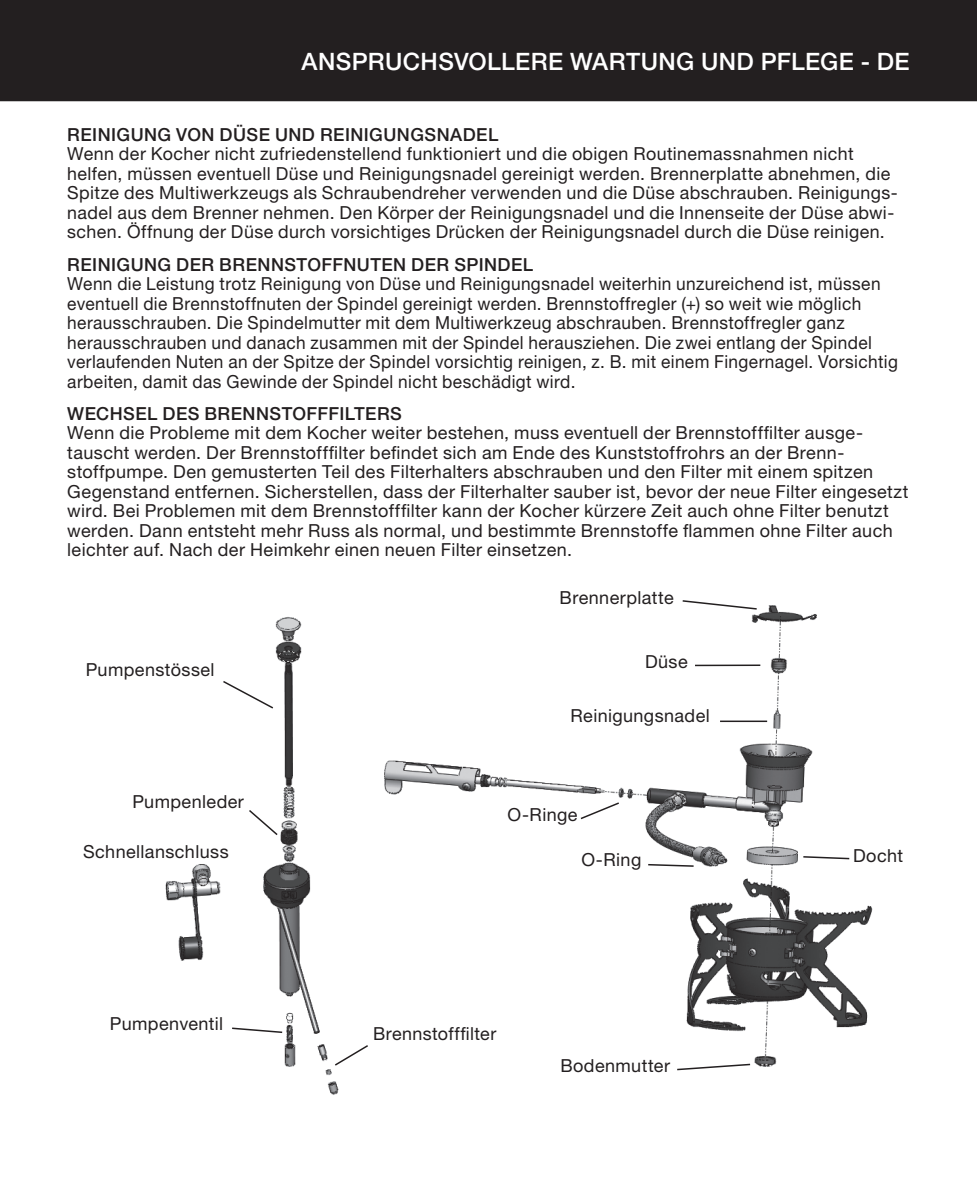
<style>
.page{position:relative;width:977px;height:1189px;background:#fff}
.page>*{position:absolute;margin:0;border:0;box-sizing:border-box;transform-origin:0 0}
.t1{font:500 24px "Helvetica Neue LT";letter-spacing:.015em;color:#fff}
.t2{font:18px/19.5px "Helvetica Neue LT";letter-spacing:.025em;color:#231f20}
.t3{font:18px/19.5px "Helvetica Neue LT";letter-spacing:.025em;color:#231f20;scale:.96 1}
.t4{font:500 18px "Helvetica Neue LT";letter-spacing:.025em;color:#231f20}
</style>
<div class="page">
<img style="left:384px;top:605px;width:489px;height:462px">
<img style="left:165px;top:617px;width:174px;height:478px">
<svg style="left:221px;top:680px;width:54px;height:30px"></svg>
<svg style="left:247px;top:808px;width:32px;height:29px"></svg>
<svg style="left:230px;top:1027px;width:54px;height:7px"></svg>
<svg style="left:333px;top:1044px;width:35px;height:23px"></svg>
<div style="left:0;top:0;width:976px;height:101px;background:#231f20"></div>
<svg style="left:681px;top:600px;width:77px;height:11px"></svg>
<hr style="left:695px;top:665px;width:65px;height:1px;background:#231f20">
<hr style="left:720px;top:721px;width:47px;height:1px;background:#231f20">
<svg style="left:579px;top:801px;width:41px;height:20px"></svg>
<svg style="left:801px;top:855px;width:49px;height:5px"></svg>
<svg style="left:646px;top:863px;width:49px;height:5px"></svg>
<svg style="left:675px;top:1063px;width:76px;height:8px"></svg>
<h1 class="t1" style="left:301px;top:47px;width:609px">ANSPRUCHSVOLLERE WARTUNG UND PFLEGE - DE</h1>
<p class="t4" style="left:67px;top:124px;width:432px">REINIGUNG VON DÜSE UND REINIGUNGSNADEL</p>
<p class="t2" style="left:67px;top:144px;width:832px">Wenn der Kocher nicht zufriedenstellend funktioniert und die obigen Routinemassnahmen nicht helfen, müssen eventuell Düse und Reinigungsnadel gereinigt werden. Brennerplatte abnehmen, die Spitze des Multiwerkzeugs als Schraubendreher verwenden und die Düse abschrauben. Reinigungs&shy;nadel aus dem Brenner nehmen. Den Körper der Reinigungsnadel und die Innenseite der Düse abwi&shy;schen. Öffnung der Düse durch vorsichtiges Drücken der Reinigungsnadel durch die Düse reinigen.</p>
<p class="t4" style="left:67px;top:253px;width:467px">REINIGUNG DER BRENNSTOFFNUTEN DER SPINDEL</p>
<p class="t3" style="left:67px;top:274px;width:866px">Wenn die Leistung trotz Reinigung von Düse und Reinigungsnadel weiterhin unzureichend ist, müssen eventuell die Brennstoffnuten der Spindel gereinigt werden. Brennstoffregler (+) so weit wie möglich herausschrauben. Die Spindelmutter mit dem Multiwerkzeug abschrauben. Brennstoffregler ganz herausschrauben und danach zusammen mit der Spindel herausziehen. Die zwei entlang der Spindel verlaufenden Nuten an der Spitze der Spindel vorsichtig reinigen, z. B. mit einem Fingernagel. Vorsichtig arbeiten, damit das Gewinde der Spindel nicht beschädigt wird.</p>
<p class="t4" style="left:67px;top:403px;width:177px">WECHSEL DES BRENNSTO</p>
<p class="t4" style="left:306px;top:403px;width:43px">FFFILTE</p>
<p class="t4" style="left:377px;top:403px;width:26px">RS</p>
<p class="t2" style="left:67px;top:423px;width:842px">Wenn die Probleme mit dem Kocher weiter bestehen, muss eventuell der Brennstofffilter ausge&shy;tauscht werden. Der Brennstofffilter befindet sich am Ende des Kunststoffrohrs an der Brenn&shy;stoffpumpe. Den gemusterten Teil des Filterhalters abschrauben und den Filter mit einem spitzen Gegenstand entfernen. Sicherstellen, dass der Filterhalter sauber ist, bevor der neue Filter eingesetzt wird. Bei Problemen mit dem Brennstofffilter kann der Kocher kürzere Zeit auch ohne Filter benutzt werden. Dann entsteht mehr Russ als normal, und bestimmte Brennstoffe flammen ohne Filter auch leichter auf. Nach der Heimkehr einen neuen Filter einsetzen.</p>
<p class="t2" style="left:86px;top:659px;width:130px">Pumpenstössel</p>
<p class="t2" style="left:132px;top:792px;width:113px">Pumpenleder</p>
<p class="t2" style="left:83px;top:842px;width:147px">Schnellanschluss</p>
<p class="t2" style="left:110px;top:1013px;width:115px">Pumpenventil</p>
<p class="t2" style="left:559px;top:588px;width:116px">Brennerplatte</p>
<p class="t2" style="left:645px;top:652px;width:44px">Düse</p>
<p class="t2" style="left:570px;top:706px;width:141px">Reinigungsnadel</p>
<p class="t2" style="left:507px;top:804px;width:71px">O-Ringe</p>
<p class="t2" style="left:581px;top:850px;width:61px">O-Ring</p>
<p class="t2" style="left:853px;top:846px;width:52px">Docht</p>
<p class="t2" style="left:373px;top:1023px;width:125px">Brennstofffilter</p>
<p class="t2" style="left:560px;top:1055px;width:111px">Bodenmutter</p>
</div>
